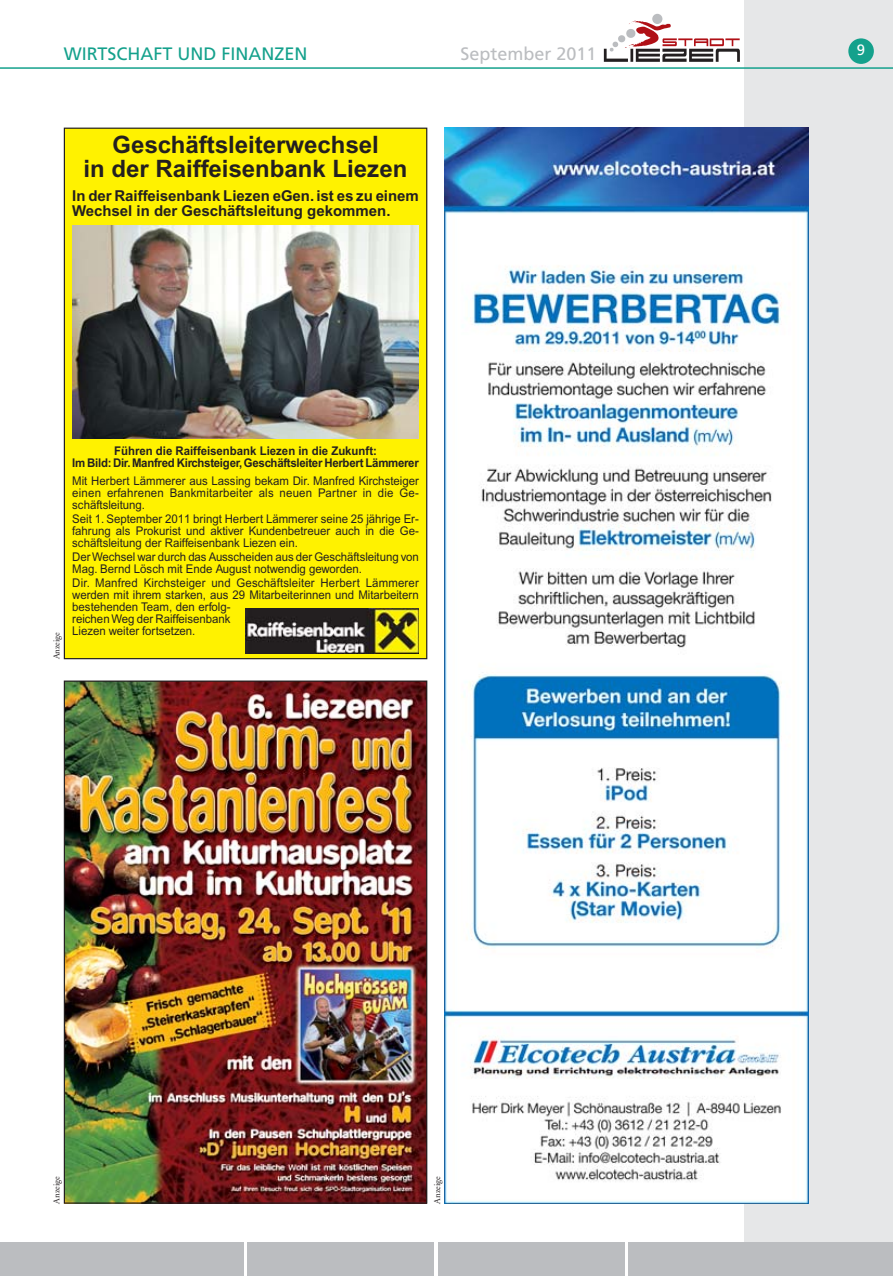
<style>
.page{position:relative;width:893px;height:1276px;background:#fff}
.page>*{position:absolute;margin:0;border:0;box-sizing:border-box;transform-origin:0 0}
.t1{font:700 24px/24px "Arial";color:#231f20;text-align:center}
.t2{font:18px "Frutiger";color:#14a18c}
.t3{font:18px "Frutiger";color:#bbbdc0}
.t4{font:700 15px/15px "Arial";letter-spacing:-.005em;color:#231f20}
.t5{font:15px "Frutiger";color:#fff}
.t6{font:12px/12px "Arial";color:#231f20;text-align:justify;scale:.95 1}
.t7{font:700 12px/12px "Arial";letter-spacing:-.025em;color:#231f20;text-align:center;scale:.95 1}
.t8{font:9px "Adobe Garamond";color:#231f20}
</style>
<div class="page">
<div style="left:64px;top:128px;width:363px;height:530px;background:#fff200"></div>
<img style="left:72px;top:225px;width:347px;height:213px">
<img style="left:66px;top:682px;width:359px;height:519px">
<div style="left:744px;top:0;width:149px;height:1271px;background:#e6e7e8"></div>
<div style="left:0;top:1242px;width:244px;height:33px;background:#bbbdc0"></div>
<div style="left:247px;top:1242px;width:187px;height:33px;background:#bbbdc0"></div>
<div style="left:438px;top:1242px;width:186px;height:33px;background:#bbbdc0"></div>
<div style="left:628px;top:1242px;width:265px;height:33px;background:#bbbdc0"></div>
<hr style="left:0;top:67px;width:893px;height:2px;background:#14a18c">
<div style="left:848px;top:38px;width:26px;height:26px;background:#14a18c;border-radius:50%"></div>
<svg style="left:604px;top:21px;width:136px;height:41px"></svg>
<div style="left:652px;top:14px;width:10px;height:10px;background:#bbbdc0;border-radius:50%"></div>
<img style="left:444px;top:128px;width:365px;height:1075px">
<img style="left:246px;top:608px;width:173px;height:46px">
<h2 class="t2" style="left:64px;top:47px;width:245px">WIRTSCHAFT UND FINANZEN</h2>
<p class="t5" style="left:857px;top:44px;width:10px">9</p>
<h2 class="t3" style="left:460px;top:47px;width:138px">September 2011</h2>
<h1 class="t1" style="left:84px;top:135px;width:325px">Geschäftsleiterwechsel<br>in der Raiffeisenbank Liezen</h1>
<p class="t4" style="left:72px;top:189px;width:348px">In der Raiffeisenbank Liezen eGen. ist es zu einem<br>Wechsel in der Geschäftsleitung gekommen.</p>
<p class="t8" style="left:53px;top:659px;width:29px;rotate:-90deg">Anzeige</p>
<p class="t7" style="left:72px;top:446px;width:366px">Führen die Raiffeisenbank Liezen in die Zukunft:<br>Im Bild: Dir. Manfred Kirchsteiger, Geschäftsleiter Herbert Lämmerer</p>
<p class="t6" style="left:72px;top:476px;width:366px">Mit Herbert Lämmerer aus Lassing bekam Dir. Manfred Kirchsteiger einen erfahrenen Bankmitarbeiter als neuen Partner in die Ge&shy;schäftsleitung.</p>
<p class="t6" style="left:72px;top:514px;width:366px">Seit 1. September 2011 bringt Herbert Lämmerer seine 25 jährige Er&shy;fahrung als Prokurist und aktiver Kundenbetreuer auch in die Ge&shy;schäftsleitung der Raiffeisenbank Liezen ein.</p>
<p class="t6" style="left:72px;top:552px;width:366px">Der Wechsel war durch das Ausscheiden aus der Geschäftsleitung von<br>Mag. Bernd Lösch mit Ende August notwendig geworden.</p>
<p class="t6" style="left:72px;top:578px;width:366px;text-align:left">Dir. Manfred Kirchsteiger und Geschäftsleiter Herbert Lämmerer werden mit ihrem starken, aus 29 Mitarbeiterinnen und Mitarbeitern bestehenden Team, den erfolg-<br>reichen Weg der Raiffeisenbank<br>Liezen weiter fortsetzen.</p>
<p class="t8" style="left:53px;top:1203px;width:29px;rotate:-90deg">Anzeige</p>
<p class="t8" style="left:434px;top:1203px;width:29px;rotate:-90deg">Anzeige</p>
</div>
